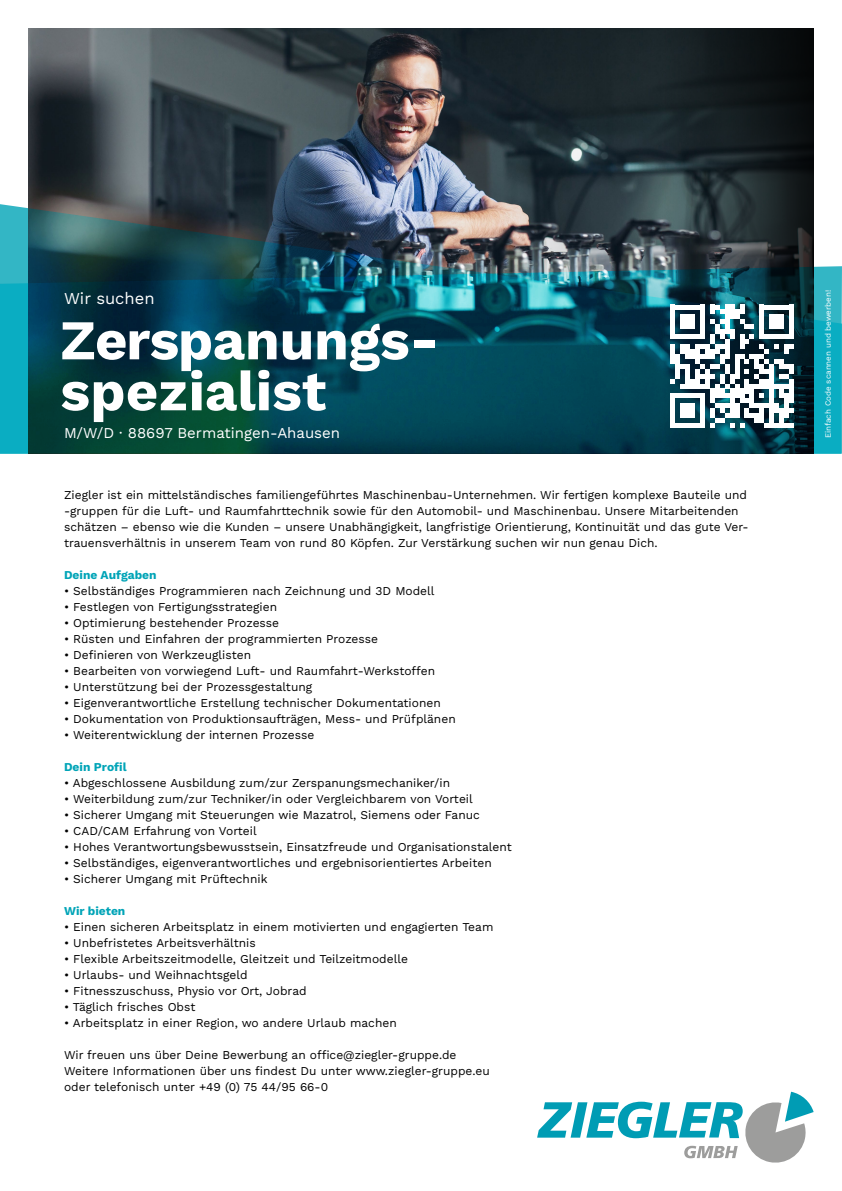
<style>
.page{position:relative;width:842px;height:1191px;background:#fff}
.page>*{position:absolute;margin:0;border:0;box-sizing:border-box;transform-origin:0 0}
.t1{font:700 56px/50.9px "Work Sans";letter-spacing:-.005em;color:#fff}
.t2{font:16.6px "Work Sans";color:#fff}
.t3{font:15px "Work Sans";color:#fff}
.t4{font:12px/16px "Work Sans";color:#000}
.t5{font:700 12px "Work Sans";color:#00a4b7}
.t6{font:8px "Work Sans";color:#fff}
</style>
<div class="page">
<svg style="left:28px;top:28px;width:786px;height:176px;background:#353e45"></svg>
<img style="left:0;top:204px;width:842px;height:250px">
<svg style="left:537px;top:1091px;width:277px;height:71px"></svg>
<svg style="left:670px;top:304px;width:124px;height:124px"></svg>
<h2 class="t2" style="left:64px;top:286px;width:92px">Wir suchen</h2>
<h1 class="t1" style="left:60px;top:312px;width:380px">Zerspanungs&shy;spezialist</h1>
<p class="t3" style="left:64px;top:421px;width:278px">M/W/D · 88697 Bermatingen-Ahausen</p>
<p class="t4" style="left:64px;top:486px;width:686px">Ziegler ist ein mittelständisches familiengeführtes Maschinenbau-Unternehmen. Wir fertigen komplexe Bauteile und -gruppen für die Luft- und Raumfahrttechnik sowie für den Automobil- und Maschinenbau. Unsere Mitarbeitenden schätzen – ebenso wie die Kunden – unsere Unabhängigkeit, langfristige Orientierung, Kontinuität und das gute Ver&shy;trauensverhältnis in unserem Team von rund 80 Köpfen. Zur Verstärkung suchen wir nun genau Dich.</p>
<p class="t5" style="left:64px;top:565px;width:94px">Deine Aufgaben</p>
<p class="t4" style="left:64px;top:582px;width:372px">• Selbständiges Programmieren nach Zeichnung und 3D Modell</p>
<p class="t4" style="left:64px;top:598px;width:215px">• Festlegen von Fertigungsstrategien</p>
<p class="t4" style="left:64px;top:614px;width:217px">• Optimierung bestehender Prozesse</p>
<p class="t4" style="left:64px;top:630px;width:316px">• Rüsten und Einfahren der programmierten Prozesse</p>
<p class="t4" style="left:64px;top:646px;width:189px">• Definieren von Werkzeuglisten</p>
<p class="t4" style="left:64px;top:662px;width:373px">• Bearbeiten von vorwiegend Luft- und Raumfahrt-Werkstoffen</p>
<p class="t4" style="left:64px;top:678px;width:250px">• Unterstützung bei der Prozessgestaltung</p>
<p class="t4" style="left:64px;top:694px;width:378px">• Eigenverantwortliche Erstellung technischer Dokumentationen</p>
<p class="t4" style="left:64px;top:710px;width:393px">• Dokumentation von Produktionsaufträgen, Mess- und Prüfplänen</p>
<p class="t4" style="left:64px;top:726px;width:252px">• Weiterentwicklung der internen Prozesse</p>
<p class="t5" style="left:64px;top:757px;width:64px">Dein Profil</p>
<p class="t4" style="left:64px;top:774px;width:388px">• Abgeschlossene Ausbildung zum/zur Zerspanungsmechaniker/in</p>
<p class="t4" style="left:64px;top:790px;width:410px">• Weiterbildung zum/zur Techniker/in oder Vergleichbarem von Vorteil</p>
<p class="t4" style="left:64px;top:806px;width:417px">• Sicherer Umgang mit Steuerungen wie Mazatrol, Siemens oder Fanuc</p>
<p class="t4" style="left:64px;top:822px;width:194px">• CAD/CAM Erfahrung von Vorteil</p>
<p class="t4" style="left:64px;top:838px;width:449px">• Hohes Verantwortungsbewusstsein, Einsatzfreude und Organisationstalent</p>
<p class="t4" style="left:64px;top:854px;width:429px">• Selbständiges, eigenverantwortliches und ergebnisorientiertes Arbeiten</p>
<p class="t4" style="left:64px;top:870px;width:205px">• Sicherer Umgang mit Prüftechnik</p>
<p class="t5" style="left:64px;top:901px;width:63px">Wir bieten</p>
<p class="t4" style="left:64px;top:918px;width:431px">• Einen sicheren Arbeitsplatz in einem motivierten und engagierten Team</p>
<p class="t4" style="left:64px;top:934px;width:193px">• Unbefristetes Arbeitsverhältnis</p>
<p class="t4" style="left:64px;top:950px;width:345px">• Flexible Arbeitszeitmodelle, Gleitzeit und Teilzeitmodelle</p>
<p class="t4" style="left:64px;top:966px;width:185px">• Urlaubs- und Weihnachtsgeld</p>
<p class="t4" style="left:64px;top:982px;width:244px">• Fitnesszuschuss, Physio vor Ort, Jobrad</p>
<p class="t4" style="left:64px;top:998px;width:133px">• Täglich frisches Obst</p>
<p class="t4" style="left:64px;top:1014px;width:334px">• Arbeitsplatz in einer Region, wo andere Urlaub machen</p>
<p class="t4" style="left:64px;top:1046px;width:427px">Wir freuen uns über Deine Bewerbung an office@ziegler-gruppe.de<br>Weitere Informationen über uns findest Du unter www.ziegler-gruppe.eu oder telefonisch unter +49 (0) 75 44/95 66-0</p>
<p class="t6" style="left:822px;top:438px;width:150px;rotate:-90deg">Einfach Code scannen und bewerben!</p>
</div>
